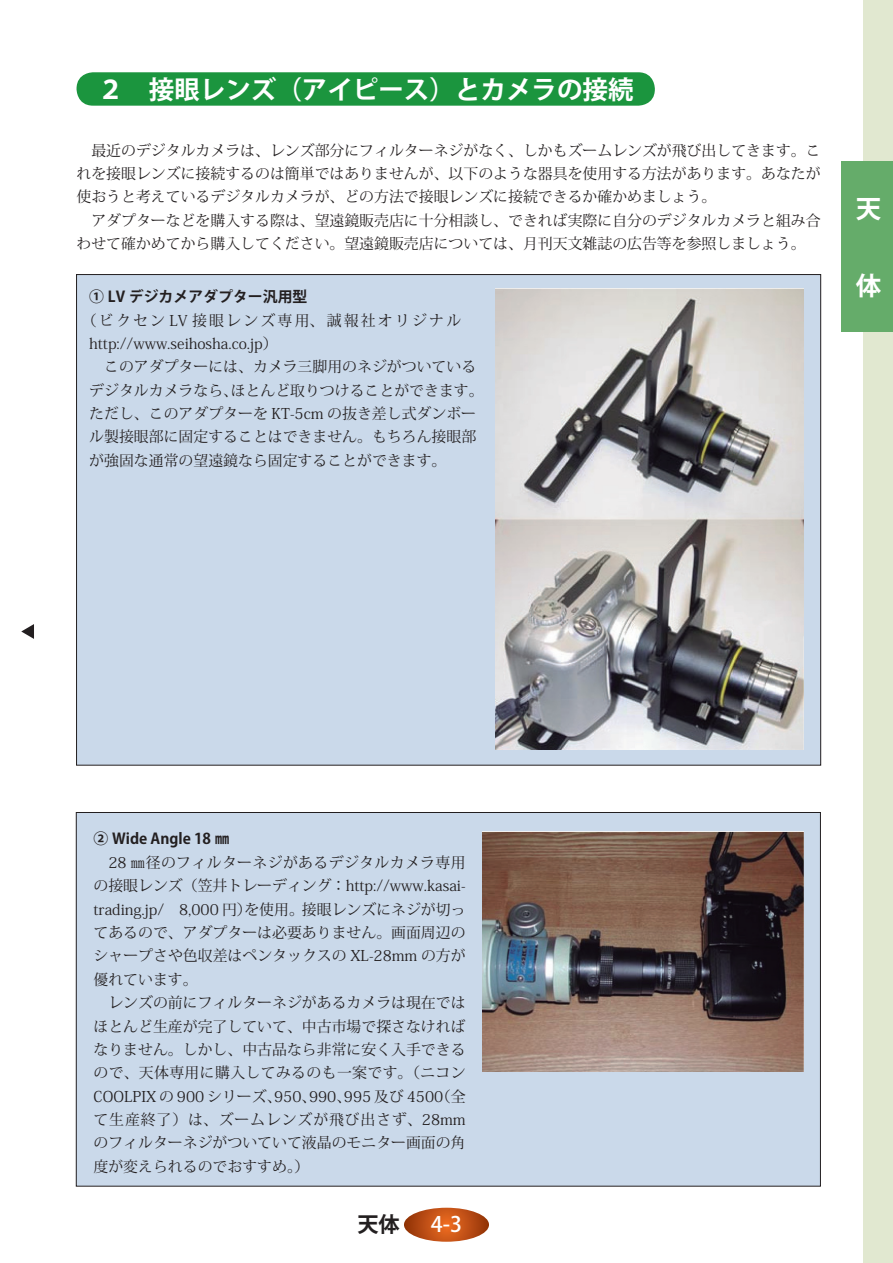
<style>
.page{position:relative;width:893px;height:1263px;background:#fff}
.page>*{position:absolute;margin:0;border:0;box-sizing:border-box;transform-origin:0 0}
.t1{font:700 25.5px "Koz Go Std";color:#fff}
.t2{font:500 21.3px "Koz Go Std";color:#fff}
.t3{font:700 21.3px "Koz Go Std";color:#231f20}
.t4{font:14.85px/23.4px "Koz Min Std";color:#231f20}
.t5{font:700 14.85px "Koz Go Std";color:#231f20}
</style>
<div class="page">
<div style="left:863px;top:0;width:30px;height:1263px;background:#e1e8d0"></div>
<div style="left:842px;top:162px;width:51px;height:170px;background:#65ac6a"></div>
<svg style="left:404px;top:1208px;width:85px;height:34px;background:#c15218"></svg>
<svg style="left:21px;top:624px;width:13px;height:15px"></svg>
<div style="left:76px;top:812px;width:744px;height:374px;background:#cad9ea"></div>
<div style="left:77px;top:275px;width:744px;height:490px;background:#cad9ea"></div>
<div style="left:77px;top:72px;width:578px;height:34px;background:#1b953e;border-radius:16px"></div>
<img style="left:496px;top:289px;width:307px;height:460px">
<img style="left:483px;top:831px;width:320px;height:240px">
<h1 class="t1" style="left:98px;top:73px;width:537px">２　接眼レンズ（アイピース）とカメラの接続</h1>
<p class="t4" style="left:77px;top:139px;width:746px">　最近のデジタルカメラは、レンズ部分にフィルターネジがなく、しかもズームレンズが飛び出してきます。これを接眼レンズに接続するのは簡単ではありませんが、以下のような器具を使用する方法があります。あなたが使おうと考えているデジタルカメラが、どの方法で接眼レンズに接続できるか確かめましょう。<br>　アダプターなどを購入する際は、望遠鏡販売店に十分相談し、できれば実際に自分のデジタルカメラと組み合わせて確かめてから購入してください。望遠鏡販売店については、月刊天文雑誌の広告等を参照しましょう。</p>
<p class="t5" style="left:89px;top:287px;width:220px">① LV デジカメアダプター汎用型</p>
<p class="t4" style="left:89px;top:308px;width:396px;text-indent:-7px">（ビクセン LV 接眼レンズ専用、誠報社オリジナル　http://www.seihosha.co.jp）<br>　このアダプターには、カメラ三脚用のネジがついているデジタルカメラなら、ほとんど取りつけることができます。ただし、このアダプターを KT-5cm の抜き差し式ダンボール製接眼部に固定することはできません。もちろん接眼部が強固な通常の望遠鏡なら固定することができます。</p>
<h1 class="t1" style="left:856px;top:192px;width:27px">天</h1>
<h1 class="t1" style="left:856px;top:269px;width:27px">体</h1>
<p class="t5" style="left:94px;top:829px;width:138px">② Wide Angle 18 ㎜</p>
<p class="t4" style="left:94px;top:851px;width:374px">　28 ㎜径のフィルターネジがあるデジタルカメラ専用の接眼レンズ（笠井トレーディング：http://www.kasai&shy;trading.jp/　8,000 円）を使用。接眼レンズにネジが切ってあるので、アダプターは必要ありません。画面周辺のシャープさや色収差はペンタックスの XL-28mm の方が優れています。<br>　レンズの前にフィルターネジがあるカメラは現在ではほとんど生産が完了していて、中古市場で探さなければなりません。しかし、中古品なら非常に安く入手できるので、天体専用に購入してみるのも一案です。（ニコン<br>COOLPIX の 900 シリーズ、950、990、995 及び 4500（全て生産終了）は、ズームレンズが飛び出さず、28mmのフィルターネジがついていて液晶のモニター画面の角度が変えられるのでおすすめ。）</p>
<h2 class="t3" style="left:357px;top:1210px;width:44px">天体</h2>
<h2 class="t2" style="left:431px;top:1211px;width:33px">4-3</h2>
</div>
